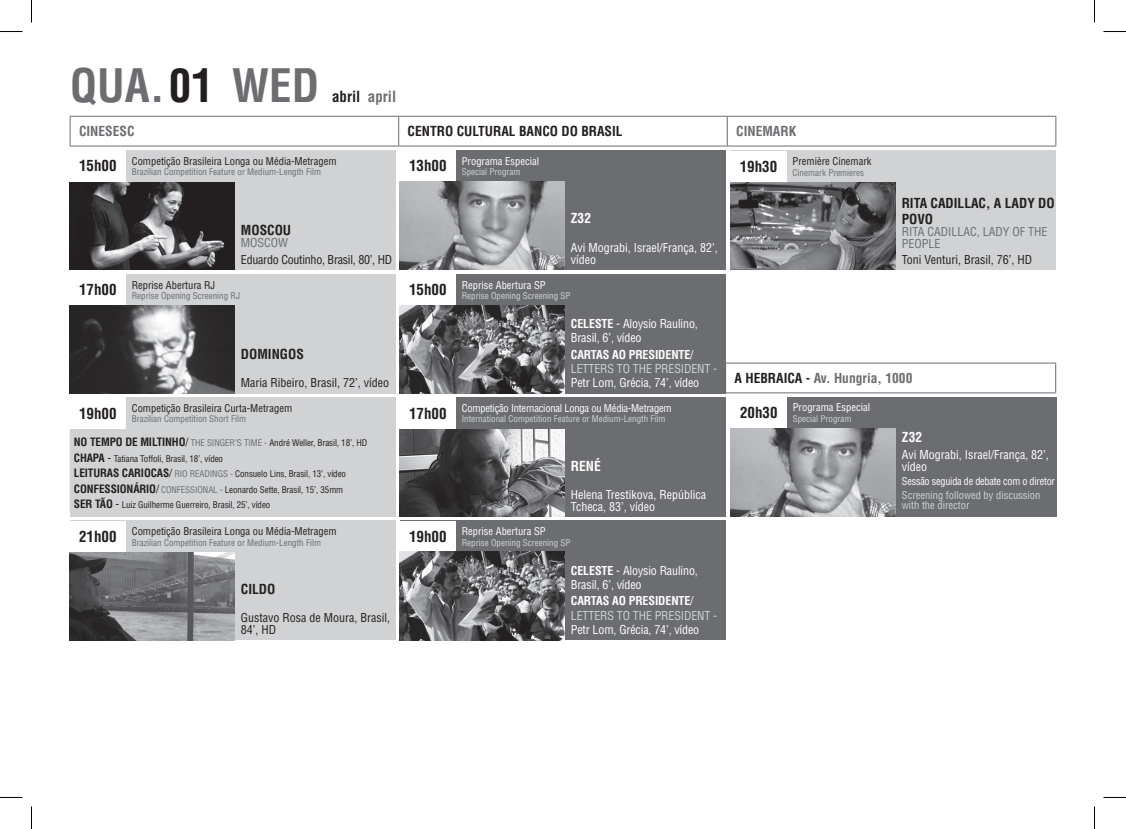
<style>
.page{position:relative;width:1126px;height:829px;background:#fff}
.page>*{position:absolute;margin:0;border:0;box-sizing:border-box;transform-origin:0 0}
.t1{font:700 condensed 45px "Helvetica LT Std";color:#6c6d70}
.t2{font:700 condensed 15px "Helvetica LT Std";color:#231f20}
.t3{font:700 condensed 15px "Helvetica";color:#231f20}
.t4{font:700 condensed 13.5px/16.2px "Helvetica LT Std";color:#231f20}
.t5{font:700 condensed 13.5px "Helvetica LT Std";color:#6c6d70}
.t6{font:700 condensed 13.5px "Helvetica LT Std";color:#fff}
.t7{font:condensed 12px/12px "Helvetica LT Std";letter-spacing:-.01em;color:#fff}
.t8{font:condensed 12px/12px "Helvetica LT Std";color:#231f20}
.t9{font:condensed 12px/14.4px "Helvetica LT Std";letter-spacing:-.01em;color:#d1d2d4}
.t10{font:condensed 12px/12px "Helvetica LT Std";color:#6c6d70}
.t11{font:condensed 12px "Helvetica LT Std";letter-spacing:-.02em;color:#231f20}
.t12{font:condensed 10.5px "Helvetica LT Std";color:#231f20}
.t13{font:condensed 10.5px "Helvetica LT Std";letter-spacing:-.02em;color:#fff}
.t14{font:condensed 10.5px "Helvetica LT Std";color:#fff}
.t15{font:condensed 10.5px/10.5px "Helvetica LT Std";color:#d1d2d4}
.t16{font:condensed 9px/15.6px "Helvetica LT Std";letter-spacing:-.01em;color:#231f20}
.t17{font:condensed 9px "Helvetica LT Std";color:#6c6d70}
.t18{font:condensed 9px "Helvetica LT Std";color:#d1d2d4}
.s1{color:#231f20}
.s2{color:#6c6d70}
.s3{font-weight:700;font-size:11.25px}
.s4{font-size:11.25px}
.s5{font-weight:700}
.s6{font-weight:700;color:#fff}
.s7{color:#fff}
</style>
<div class="page">
<div style="left:70px;top:397px;width:325px;height:119px;background:#d1d2d4"></div>
<div style="left:70px;top:397px;width:56px;height:32px;background:#fff"></div>
<div style="left:70px;top:150px;width:325px;height:119px;background:#d1d2d4"></div>
<div style="left:70px;top:150px;width:56px;height:32px;background:#fff"></div>
<div style="left:70px;top:274px;width:325px;height:119px;background:#d1d2d4"></div>
<div style="left:70px;top:274px;width:56px;height:32px;background:#fff"></div>
<div style="left:70px;top:520px;width:325px;height:120px;background:#d1d2d4"></div>
<div style="left:70px;top:520px;width:56px;height:32px;background:#fff"></div>
<img style="left:70px;top:552px;width:165px;height:88px">
<div style="left:400px;top:397px;width:325px;height:119px;background:#6c6d70"></div>
<div style="left:400px;top:397px;width:56px;height:32px;background:#fff"></div>
<img style="left:400px;top:429px;width:165px;height:87px">
<div style="left:400px;top:150px;width:325px;height:119px;background:#6c6d70"></div>
<div style="left:400px;top:150px;width:56px;height:32px;background:#fff"></div>
<hr style="left:70px;top:116px;width:329px;height:1px;background:#6c6d70">
<svg style="left:70px;top:117px;width:1px;height:29px"></svg>
<hr style="left:399px;top:116px;width:328px;height:1px;background:#6c6d70">
<svg style="left:398px;top:117px;width:1px;height:29px"></svg>
<hr style="left:727px;top:116px;width:329px;height:1px;background:#6c6d70">
<svg style="left:727px;top:117px;width:1px;height:29px"></svg>
<svg style="left:1055px;top:117px;width:1px;height:29px"></svg>
<hr style="left:70px;top:146px;width:329px;height:1px;background:#6c6d70">
<hr style="left:399px;top:146px;width:328px;height:1px;background:#6c6d70">
<hr style="left:727px;top:146px;width:329px;height:1px;background:#6c6d70">
<img style="left:70px;top:182px;width:165px;height:87px">
<img style="left:400px;top:181px;width:165px;height:88px">
<img style="left:70px;top:305px;width:165px;height:88px">
<div style="left:731px;top:151px;width:325px;height:119px;background:#d1d2d4"></div>
<div style="left:731px;top:151px;width:56px;height:31px;background:#fff"></div>
<img style="left:731px;top:182px;width:165px;height:88px">
<div style="left:400px;top:274px;width:325px;height:119px;background:#6c6d70"></div>
<div style="left:400px;top:274px;width:56px;height:32px;background:#fff"></div>
<img style="left:400px;top:305px;width:165px;height:88px">
<div style="left:400px;top:520px;width:325px;height:120px;background:#6c6d70"></div>
<div style="left:400px;top:520px;width:56px;height:32px;background:#fff"></div>
<img style="left:400px;top:551px;width:165px;height:89px">
<div style="left:731px;top:397px;width:325px;height:119px;background:#6c6d70"></div>
<div style="left:731px;top:397px;width:56px;height:30px;background:#fff"></div>
<img style="left:731px;top:428px;width:165px;height:88px">
<hr style="left:725px;top:362px;width:331px;height:1px;background:#6c6d70">
<svg style="left:725px;top:363px;width:1px;height:29px"></svg>
<svg style="left:1055px;top:363px;width:1px;height:29px"></svg>
<hr style="left:725px;top:392px;width:331px;height:1px;background:#6c6d70">
<svg style="left:0;top:31px;width:22px;height:1px"></svg>
<svg style="left:1103px;top:31px;width:23px;height:1px"></svg>
<svg style="left:0;top:797px;width:22px;height:1px"></svg>
<svg style="left:1103px;top:797px;width:23px;height:1px"></svg>
<svg style="left:31px;top:0;width:1px;height:22px"></svg>
<svg style="left:31px;top:806px;width:1px;height:22px"></svg>
<svg style="left:1094px;top:0;width:1px;height:22px"></svg>
<svg style="left:1094px;top:806px;width:1px;height:22px"></svg>
<h1 class="t1" style="left:70px;top:57px;width:251px">QUA.<span class="s1">01</span> WED</h1>
<h2 class="t3" style="left:332px;top:88px;width:66px">abril <span class="s2">april</span></h2>
<h3 class="t5" style="left:79px;top:123px;width:57px">CINESESC</h3>
<h3 class="t4" style="left:408px;top:123px;width:217px">CENTRO CULTURAL BANCO DO BRASIL</h3>
<h3 class="t5" style="left:736px;top:123px;width:62px">CINEMARK</h3>
<h2 class="t2" style="left:79px;top:156px;width:39px">15h00</h2>
<p class="t12" style="left:132px;top:154px;width:206px">Competição Brasileira Longa ou Média-Metragem</p>
<p class="t17" style="left:132px;top:166px;width:191px">Brazilian Competition Feature or Medium-Length Film</p>
<h3 class="t4" style="left:241px;top:222px;width:52px">MOSCOU</h3>
<h3 class="t10" style="left:241px;top:237px;width:49px">MOSCOW</h3>
<h3 class="t11" style="left:241px;top:251px;width:153px">Eduardo Coutinho, Brasil, 80’, HD</h3>
<h2 class="t2" style="left:79px;top:280px;width:39px">17h00</h2>
<p class="t12" style="left:132px;top:278px;width:85px">Reprise Abertura RJ</p>
<p class="t17" style="left:132px;top:290px;width:110px">Reprise Opening Screening RJ</p>
<h3 class="t4" style="left:241px;top:346px;width:65px">DOMINGOS</h3>
<h3 class="t8" style="left:241px;top:377px;width:150px">Maria Ribeiro, Brasil, 72’, vídeo</h3>
<h2 class="t2" style="left:79px;top:404px;width:39px">19h00</h2>
<p class="t12" style="left:132px;top:401px;width:162px">Competição Brasileira Curta-Metragem</p>
<p class="t17" style="left:132px;top:413px;width:116px">Brazilian Competition Short Film</p>
<p class="t16" style="left:74px;top:434px;width:295px"><span class="s3">NO TEMPO DE MILTINHO</span><span class="s4">/</span> <span class="s2">THE SINGER’S TIME -</span> André Weller, Brasil, 18’, HD <span class="s3">CHAPA</span> <span class="s4">-</span> Tatiana Toffoli, Brasil, 18’, vídeo<br><span class="s3">LEITURAS CARIOCAS</span><span class="s4">/</span> <span class="s2">RIO READINGS -</span> Consuelo Lins, Brasil, 13’, vídeo <span class="s3">CONFESSIONÁRIO</span><span class="s4">/</span> <span class="s2">CONFESSIONAL -</span> Leonardo Sette, Brasil, 15’, 35mm<br><span class="s3">SER TÃO</span> <span class="s4">-</span> Luiz Guilherme Guerreiro, Brasil, 25’, vídeo</p>
<h2 class="t2" style="left:79px;top:527px;width:39px">21h00</h2>
<p class="t12" style="left:132px;top:525px;width:206px">Competição Brasileira Longa ou Média-Metragem</p>
<p class="t17" style="left:132px;top:536px;width:191px">Brazilian Competition Feature or Medium-Length Film</p>
<h3 class="t4" style="left:241px;top:580px;width:36px">CILDO</h3>
<h3 class="t8" style="left:241px;top:611px;width:151px">Gustavo Rosa de Moura, Brasil,<br>84’, HD</h3>
<h2 class="t2" style="left:409px;top:156px;width:39px">13h00</h2>
<p class="t14" style="left:462px;top:154px;width:79px">Programa Especial</p>
<p class="t18" style="left:462px;top:166px;width:60px">Special Program</p>
<h3 class="t6" style="left:571px;top:210px;width:22px">Z32</h3>
<h3 class="t7" style="left:571px;top:241px;width:149px">Avi Mograbi, Israel/França, 82’, vídeo</h3>
<h2 class="t2" style="left:409px;top:280px;width:39px">15h00</h2>
<p class="t14" style="left:462px;top:278px;width:85px">Reprise Abertura SP</p>
<p class="t18" style="left:462px;top:290px;width:110px">Reprise Opening Screening SP</p>
<h3 class="t7" style="left:571px;top:316px;width:128px;line-height:14.4px"><span class="s5">CELESTE</span> - Aloysio Raulino,<br>Brasil, 6’, vídeo</h3>
<h3 class="t9" style="left:571px;top:347px;width:148px"><span class="s6">CARTAS AO PRESIDENTE</span><span class="s7">/<br></span>LETTERS TO THE PRESIDENT -</h3>
<h3 class="t7" style="left:571px;top:377px;width:130px">Petr Lom, Grécia, 74’, vídeo</h3>
<h2 class="t2" style="left:409px;top:404px;width:39px">17h00</h2>
<p class="t13" style="left:462px;top:401px;width:211px">Competição Internacional Longa ou Média-Metragem</p>
<p class="t18" style="left:462px;top:413px;width:205px">International Competition Feature or Medium-Length Film</p>
<h3 class="t6" style="left:571px;top:457px;width:31px">RENÉ</h3>
<h3 class="t7" style="left:571px;top:488px;width:137px">Helena Trestikova, República<br>Tcheca, 83’, vídeo</h3>
<h2 class="t2" style="left:409px;top:527px;width:39px">19h00</h2>
<p class="t14" style="left:462px;top:525px;width:85px">Reprise Abertura SP</p>
<p class="t18" style="left:462px;top:536px;width:110px">Reprise Opening Screening SP</p>
<h3 class="t7" style="left:571px;top:562px;width:128px;line-height:14.4px"><span class="s5">CELESTE</span> - Aloysio Raulino,<br>Brasil, 6’, vídeo</h3>
<h3 class="t9" style="left:571px;top:593px;width:148px"><span class="s6">CARTAS AO PRESIDENTE</span><span class="s7">/<br></span>LETTERS TO THE PRESIDENT -</h3>
<h3 class="t7" style="left:571px;top:623px;width:130px">Petr Lom, Grécia, 74’, vídeo</h3>
<h2 class="t2" style="left:740px;top:157px;width:39px">19h30</h2>
<p class="t12" style="left:793px;top:155px;width:81px">Première Cinemark</p>
<p class="t17" style="left:793px;top:167px;width:73px">Cinemark Premieres</p>
<h3 class="t4" style="left:902px;top:194px;width:155px">RITA CADILLAC, A LADY DO<br>POVO</h3>
<h3 class="t10" style="left:902px;top:225px;width:147px">RITA CADILLAC, LADY OF THE<br>PEOPLE</h3>
<h3 class="t8" style="left:902px;top:253px;width:132px">Toni Venturi, Brasil, 76’, HD</h3>
<h3 class="t5" style="left:735px;top:369px;width:179px"><span class="s1">A HEBRAICA -</span> Av. Hungria, 1000</h3>
<h2 class="t2" style="left:740px;top:403px;width:39px">20h30</h2>
<p class="t14" style="left:793px;top:400px;width:79px">Programa Especial</p>
<p class="t18" style="left:793px;top:412px;width:60px">Special Program</p>
<h3 class="t6" style="left:902px;top:429px;width:22px">Z32</h3>
<h3 class="t7" style="left:902px;top:448px;width:149px">Avi Mograbi, Israel/França, 82’, vídeo</h3>
<p class="t13" style="left:902px;top:475px;width:155px">Sessão seguida de debate com o diretor</p>
<p class="t15" style="left:902px;top:489px;width:140px">Screening followed by discussion with the director</p>
</div>
